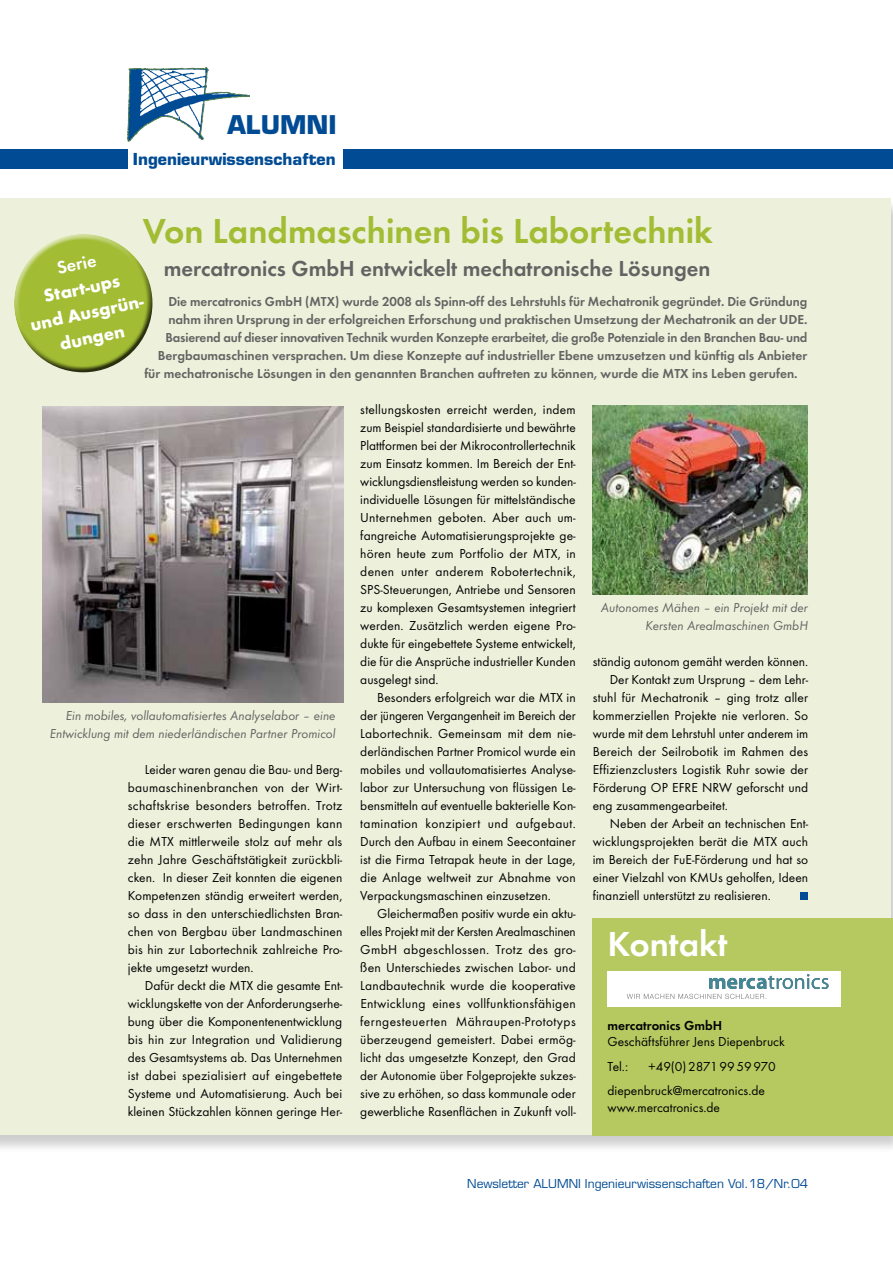
<style>
.page{position:relative;width:893px;height:1263px;background:#fff}
.page>*{position:absolute;margin:0;border:0;box-sizing:border-box;transform-origin:0 0}
.t1{font:36px "Futura T Dem";color:#a2bc34}
.t2{font:36px "Futura T Dem";color:#fff}
.t3{font:700 25.2px "Eurostile";color:#004b93}
.t4{font:22.5px "Futura T Dem";color:#646363}
.t5{font:700 18.45px/24.9px "Futura T";color:#fff;text-align:center}
.t6{font:18.45px "Futura T Dem";color:#fff}
.t7{font:700 16.05px "Eurostile";color:#004b93}
.t8{font:13.5px/18px "Futura T Boo";color:#000;text-align:justify}
.t9{font:13.5px "Futura T Dem";color:#646363}
.t10{font:13.5px/18px "Futura T Boo Obl";color:#646363;text-align:right}
.t11{font:13.5px "Futura T Dem";color:#000}
.t12{font:12px "Eurostile";color:#004b93}
</style>
<div class="page">
<div style="left:343px;top:149px;width:550px;height:20px;background:#004b93"></div>
<div style="left:0;top:149px;width:128px;height:20px;background:#004b93"></div>
<svg style="left:128px;top:67px;width:122px;height:74px"></svg>
<div style="left:0;top:199px;width:893px;height:955px;background:#000;opacity:.2"></div>
<div style="left:0;top:198px;width:890px;height:936px;background:#edf1db"></div>
<div style="left:801px;top:892px;width:7px;height:8px;background:#004b93"></div>
<div style="left:13px;top:232px;width:134px;height:106px;background:#fff;opacity:.75"></div>
<div style="left:16px;top:256px;width:139px;height:117px;background:#000;opacity:.75"></div>
<img style="left:43px;top:406px;width:300px;height:296px">
<img style="left:592px;top:405px;width:216px;height:189px">
<div style="left:593px;top:918px;width:300px;height:217px;background:#b6c961"></div>
<div style="left:607px;top:971px;width:234px;height:36px;background:#fff"></div>
<svg style="left:627px;top:974px;width:201px;height:25px"></svg>
<h2 class="t3" style="left:227px;top:109px;width:111px">ALUMNI</h2>
<p class="t7" style="left:133px;top:149px;width:204px">Ingenieurwissenschaften</p>
<h1 class="t1" style="left:143px;top:210px;width:571px">Von Landmaschinen bis Labortechnik</h1>
<h3 class="t4" style="left:164px;top:255px;width:548px">mercatronics GmbH entwickelt mechatronische Lösungen</h3>
<p class="t9" style="left:168px;top:293px;width:641px">Die mercatronics GmbH (MTX) wurde 2008 als Spinn-off des Lehrstuhls für Mechatronik gegründet. Die Gründung</p>
<p class="t9" style="left:168px;top:311px;width:641px">nahm ihren Ursprung in der erfolgreichen Erforschung und praktischen Umsetzung der Mechatronik an der UDE.</p>
<p class="t9" style="left:165px;top:329px;width:644px">Basierend auf dieser innovativen Technik wurden Konzepte erarbeitet, die große Potenziale in den Branchen Bau- und</p>
<p class="t9" style="left:158px;top:347px;width:651px">Bergbaumaschinen versprachen. Um diese Konzepte auf industrieller Ebene umzusetzen und künftig als Anbieter</p>
<p class="t9" style="left:144px;top:365px;width:655px">für mechatronische Lösungen in den genannten Branchen auftreten zu können, wurde die MTX ins Leben gerufen.</p>
<h3 class="t6" style="left:55px;top:257px;width:41px;rotate:-12deg">Serie</h3>
<h3 class="t5" style="left:23px;top:288px;width:121px;rotate:-12deg">Start-ups<br>und Ausgrün&shy;dungen</h3>
<p class="t10" style="left:50px;top:707px;width:287px">Ein mobiles, vollautomatisiertes Analyselabor – eine<br>Entwicklung mit dem niederländischen Partner Promicol</p>
<p class="t8" style="left:128px;top:761px;width:216px;text-indent:17px">Leider waren genau die Bau- und Berg&shy;baumaschinenbranchen von der Wirt&shy;schaftskrise besonders betroffen. Trotz dieser erschwerten Bedingungen kann die MTX mittlerweile stolz auf mehr als zehn Jahre Geschäftstätigkeit zurückbli&shy;cken. In dieser Zeit konnten die eigenen Kompetenzen ständig erweitert werden, so dass in den unterschiedlichsten Bran&shy;chen von Bergbau über Landmaschinen bis hin zur Labortechnik zahlreiche Pro&shy;jekte umgesetzt wurden.</p>
<p class="t8" style="left:128px;top:977px;width:216px;text-indent:17px">Dafür deckt die MTX die gesamte Ent&shy;wicklungskette von der Anforderungserhe&shy;bung über die Komponentenentwicklung bis hin zur Integration und Validierung des Gesamtsystems ab. Das Unternehmen ist dabei spezialisiert auf eingebettete Systeme und Automatisierung. Auch bei kleinen Stückzahlen können geringe Her-</p>
<p class="t8" style="left:360px;top:401px;width:217px">stellungskosten erreicht werden, indem zum Beispiel standardisierte und bewährte Plattformen bei der Mikrocontrollertechnik zum Einsatz kommen. Im Bereich der Ent&shy;wicklungsdienstleistung werden so kunden&shy;individuelle Lösungen für mittelständische Unternehmen geboten. Aber auch um&shy;fangreiche Automatisierungsprojekte ge&shy;hören heute zum Portfolio der MTX, in denen unter anderem Robotertechnik, SPS-Steuerungen, Antriebe und Sensoren zu komplexen Gesamtsystemen integriert werden. Zusätzlich werden eigene Pro&shy;dukte für eingebettete Systeme entwickelt, die für die Ansprüche industrieller Kunden ausgelegt sind.</p>
<p class="t8" style="left:360px;top:689px;width:217px;text-align:left;text-indent:17px">Besonders erfolgreich war die MTX in der jüngeren Vergangenheit im Bereich der Labortechnik. Gemeinsam mit dem nie&shy;derländischen Partner Promicol wurde ein mobiles und vollautomatisiertes Analyse&shy;labor zur Untersuchung von flüssigen Le&shy;bensmitteln auf eventuelle bakterielle Kon&shy;tamination konzipiert und aufgebaut.<br>Durch den Aufbau in einem Seecontainer ist die Firma Tetrapak heute in der Lage, die Anlage weltweit zur Abnahme von Verpackungsmaschinen einzusetzen.</p>
<p class="t8" style="left:360px;top:905px;width:217px;text-indent:17px">Gleichermaßen positiv wurde ein aktu&shy;elles Projekt mit der Kersten Arealmaschinen GmbH abgeschlossen. Trotz des gro&shy;ßen Unterschiedes zwischen Labor- und Landbautechnik wurde die kooperative Entwicklung eines vollfunktionsfähigen ferngesteuerten Mähraupen-Prototyps überzeugend gemeistert. Dabei ermög&shy;licht das umgesetzte Konzept, den Grad der Autonomie über Folgeprojekte sukzes&shy;sive zu erhöhen, so dass kommunale oder gewerbliche Rasenflächen in Zukunft voll-</p>
<p class="t10" style="left:601px;top:599px;width:209px">Autonomes Mähen – ein Projekt mit der<br>Kersten Arealmaschinen GmbH</p>
<p class="t8" style="left:593px;top:653px;width:215px">ständig autonom gemäht werden können.</p>
<p class="t8" style="left:610px;top:671px;width:200px">Der Kontakt zum Ursprung – dem Lehr-</p>
<p class="t8" style="left:593px;top:689px;width:217px">stuhl für Mechatronik – ging trotz aller</p>
<p class="t8" style="left:593px;top:707px;width:217px">kommerziellen Projekte nie verloren. So</p>
<p class="t8" style="left:593px;top:725px;width:217px">wurde mit dem Lehrstuhl unter anderem im</p>
<p class="t8" style="left:593px;top:743px;width:217px">Bereich der Seilrobotik im Rahmen des</p>
<p class="t8" style="left:593px;top:761px;width:217px">Effizienzclusters Logistik Ruhr sowie der</p>
<p class="t8" style="left:593px;top:779px;width:217px">Förderung OP EFRE NRW geforscht und</p>
<p class="t8" style="left:593px;top:797px;width:135px">eng zusammengearbeitet.</p>
<p class="t8" style="left:610px;top:815px;width:200px">Neben der Arbeit an technischen Ent-</p>
<p class="t8" style="left:593px;top:833px;width:217px">wicklungsprojekten berät die MTX auch</p>
<p class="t8" style="left:593px;top:851px;width:217px">im Bereich der FuE-Förderung und hat so</p>
<p class="t8" style="left:593px;top:869px;width:217px">einer Vielzahl von KMUs geholfen, Ideen</p>
<p class="t8" style="left:593px;top:887px;width:179px">finanziell unterstützt zu realisieren.</p>
<h1 class="t2" style="left:607px;top:923px;width:121px">Kontakt</h1>
<p class="t11" style="left:607px;top:1017px;width:116px">mercatronics GmbH</p>
<p class="t8" style="left:607px;top:1029px;width:179px;line-height:24.8px">Geschäftsführer Jens Diepenbruck<br>Tel.:</p>
<p class="t8" style="left:607px;top:1054px;width:170px;line-height:24.8px;text-indent:40px">+49(0)28719959970 diepenbruck@mercatronics.de</p>
<p class="t8" style="left:607px;top:1098px;width:114px">www.mercatronics.de</p>
<p class="t12" style="left:467px;top:1176px;width:342px">Newsletter ALUMNI Ingenieurwissenschaften Vol.18/Nr.04</p>
</div>
